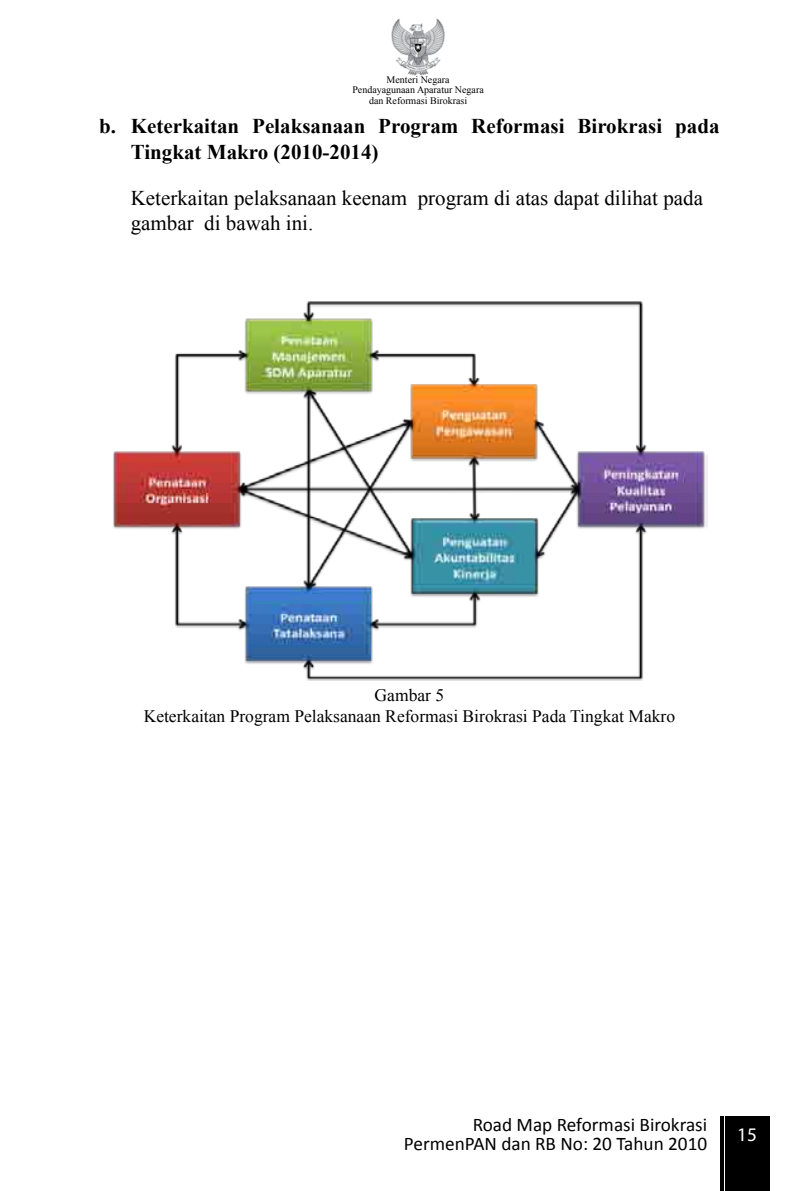
<style>
.page{position:relative;width:794px;height:1191px;background:#fff}
.page>*{position:absolute;margin:0;border:0;box-sizing:border-box;transform-origin:0 0}
.t1{font:700 21px/25.2px "Times New Roman";color:#000}
.t2{font:21px/25.2px "Times New Roman";color:#000}
.t3{font:19.25px/19.2px "Calibri";color:#000;text-align:right}
.t4{font:19.25px "Myriad Pro";color:#fff}
.t5{font:17.5px/21px "Times New Roman";color:#000;text-align:center}
.t6{font:9.97px/10.2px "Times New Roman";color:#000;text-align:center}
</style>
<div class="page">
<img style="left:391px;top:19px;width:54px;height:57px">
<div style="left:724px;top:1116px;width:45px;height:75px;background:#000"></div>
<hr style="left:720px;top:1116px;width:3px;height:75px;background:#000">
<img style="left:113px;top:301px;width:595px;height:379px">
<p class="t6" style="left:352px;top:75px;width:133px">Menteri Negara<br>Pendayagunaan Aparatur Negara dan Reformasi Birokrasi</p>
<p class="t1" style="left:131px;top:113px;width:590px;text-indent:-32px">b. Keterkaitan Pelaksanaan Program Reformasi Birokrasi pada<br>Tingkat Makro (2010-2014)</p>
<p class="t2" style="left:131px;top:185px;width:574px">Keterkaitan pelaksanaan keenam program di atas dapat dilihat pada gambar di bawah ini.</p>
<p class="t5" style="left:144px;top:684px;width:533px">Gambar 5<br>Keterkaitan Program Pelaksanaan Reformasi Birokrasi Pada Tingkat Makro</p>
<p class="t3" style="left:404px;top:1114px;width:305px">Road Map Reformasi Birokrasi<br>PermenPAN dan RB No: 20 Tahun 2010</p>
<p class="t4" style="left:737px;top:1122px;width:21px">15</p>
</div>
